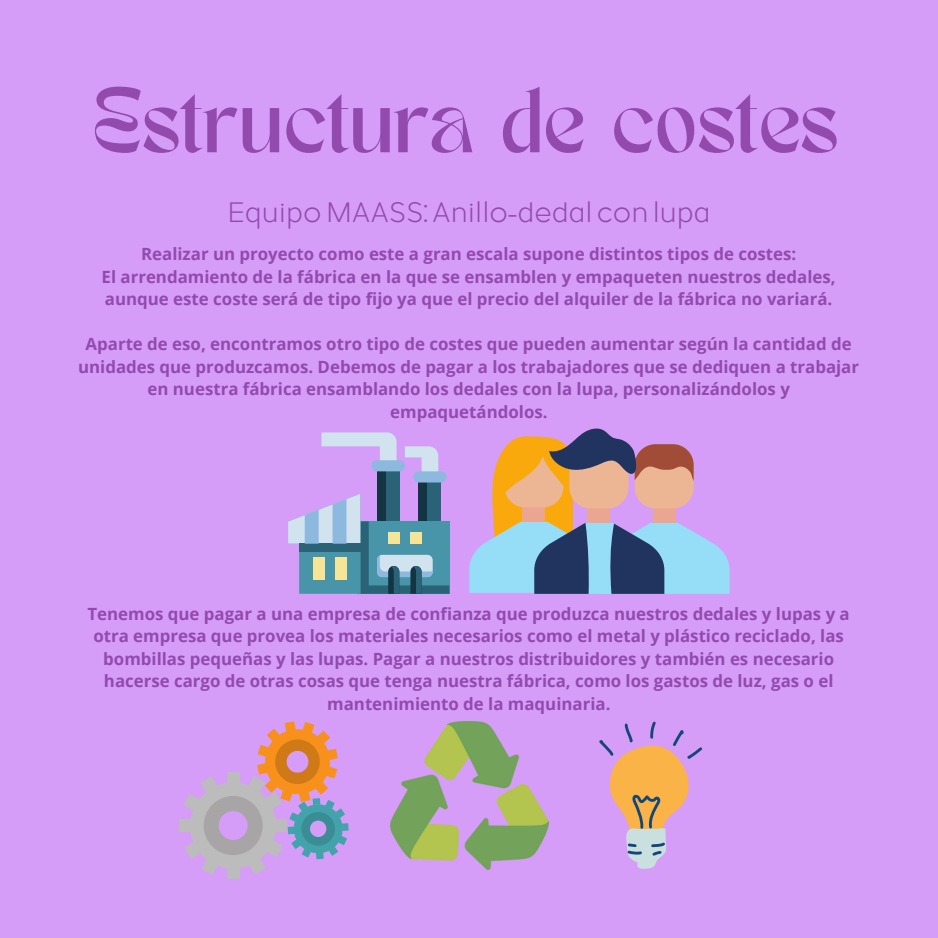
<style>
.page{position:relative;width:938px;height:938px;background:#fff}
.page>*{position:absolute;margin:0;border:0;box-sizing:border-box;transform-origin:0 0}
.t1{font:65px "TANMERINGUE";color:#934aad}
.t2{font:29.25px "TS Deniz";color:#934aad}
.t3{font:700 16.75px/22.5px "Open Sans";color:#934aad;text-align:center}
</style>
<div class="page">
<div style="left:0;top:0;width:938px;height:937px;background:#d59df8"></div>
<div style="left:377px;top:468px;width:22px;height:56px;background:#2a6377"></div>
<div style="left:377px;top:468px;width:8px;height:56px;background:#133442"></div>
<div style="left:419px;top:479px;width:22px;height:45px;background:#2a6377"></div>
<div style="left:419px;top:479px;width:8px;height:45px;background:#133442"></div>
<svg style="left:321px;top:432px;width:75px;height:28px"></svg>
<svg style="left:405px;top:446px;width:33px;height:25px"></svg>
<div style="left:371px;top:460px;width:34px;height:11px;background:#8cb9dd;border-radius:6px"></div>
<svg style="left:288px;top:493px;width:161px;height:100px"></svg>
<div style="left:413px;top:471px;width:33px;height:11px;background:#8cb9dd;border-radius:6px"></div>
<svg style="left:469px;top:428px;width:260px;height:166px"></svg>
<div style="left:227px;top:867px;width:12px;height:11px;background:#bdbcbc"></div>
<div style="left:180px;top:819px;width:11px;height:12px;background:#bdbcbc"></div>
<div style="left:342px;top:823px;width:6px;height:7px;background:#42a3ab"></div>
<svg style="left:183px;top:721px;width:164px;height:154px"></svg>
<img style="left:390px;top:721px;width:158px;height:148px">
<svg style="left:599px;top:721px;width:103px;height:148px"></svg>
<p class="t1" style="left:92px;top:87px;width:747px">Estructura de costes</p>
<p class="t2" style="left:227px;top:195px;width:484px">Equipo MAASS:Anillo-dedal con lupa</p>
<p class="t3" style="left:141px;top:243px;width:656px">Realizar un proyecto como este a gran escala supone distintos tipos de costes:</p>
<p class="t3" style="left:102px;top:265px;width:735px;text-align:left">El arrendamiento de la fábrica en la que se ensamblen y empaqueten nuestros dedales, aunque este coste será de tipo fijo ya que el precio del alquiler de la fábrica no variará.</p>
<p class="t3" style="left:78px;top:332px;width:782px">Aparte de eso, encontramos otro tipo de costes que pueden aumentar según la cantidad de unidades que produzcamos. Debemos de pagar a los trabajadores que se dediquen a trabajar en nuestra fábrica ensamblando los dedales con la lupa, personalizándolos y empaquetándolos.</p>
<p class="t3" style="left:87px;top:602px;width:763px">Tenemos que pagar a una empresa de confianza que produzca nuestros dedales y lupas y a otra empresa que provea los materiales necesarios como el metal y plástico reciclado, las bombillas pequeñas y las lupas. Pagar a nuestros distribuidores y también es necesario hacerse cargo de otras cosas que tenga nuestra fábrica, como los gastos de luz, gas o el mantenimiento de la maquinaria.</p>
</div>
